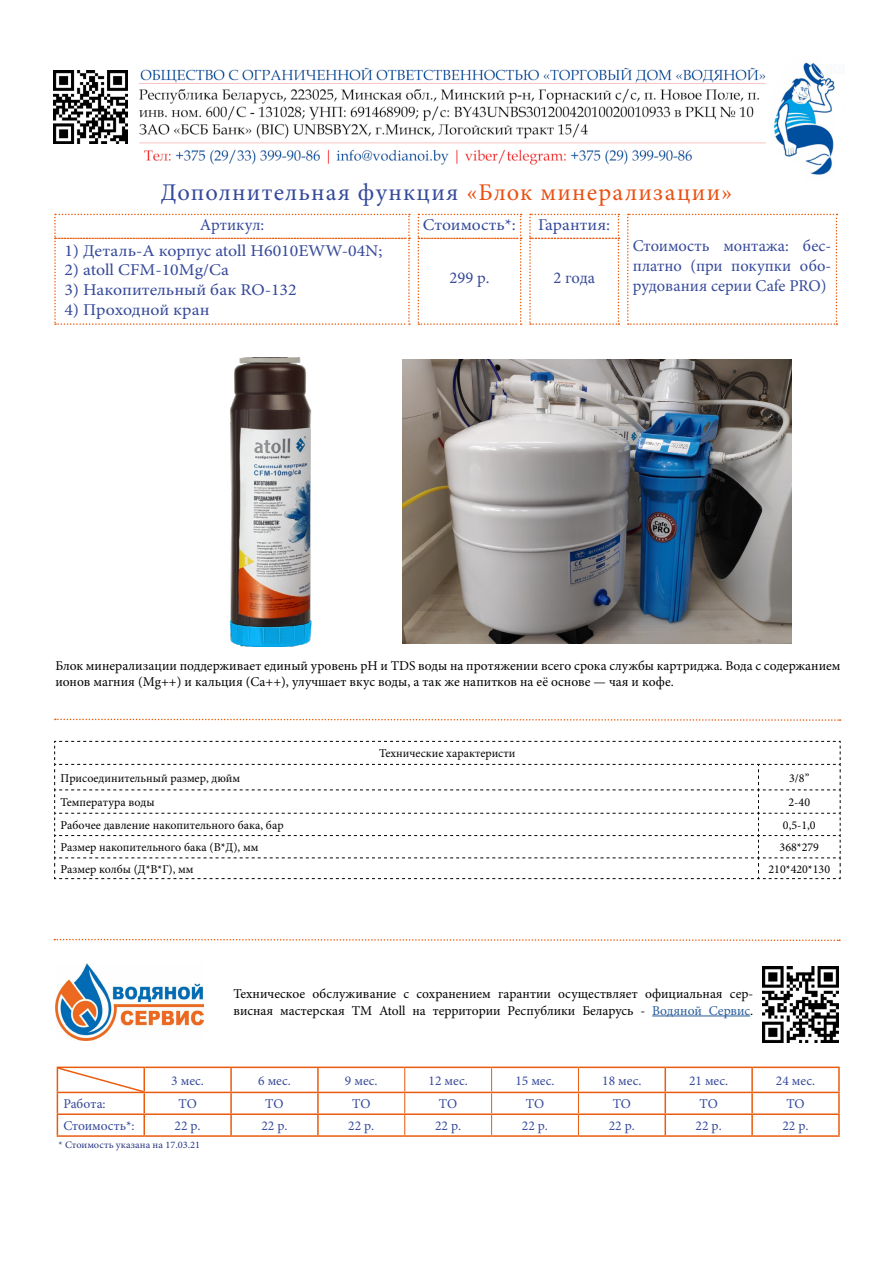
<style>
.page{position:relative;width:893px;height:1263px;background:#fff}
.page>*{position:absolute;margin:0;border:0;box-sizing:border-box;transform-origin:0 0}
.t1{font:24px "Minion Pro";letter-spacing:.05em;color:#35499a}
.t2{font:16.5px "Minion Pro";color:#35499a;scale:1.08 1}
.t3{font:16.5px/19.8px "Minion Pro";color:#35499a;text-align:justify}
.t4{font:16.5px "Minion Pro";color:#35499a;scale:1.07 1}
.t5{font:13.5px/16.2px "Minion Pro";color:#000}
.t6{font:13.5px "Minion Pro";color:#35499a}
.t7{font:12px "Minion Pro";color:#000}
.t8{font:10.05px "Minion Pro";color:#283583;scale:1.05 1}
.s1{color:#e95113}
.s2{color:#275b9b}
</style>
<div class="page">
<img style="left:139px;top:62px;width:696px;height:113px">
<img style="left:54px;top:70px;width:73px;height:73px">
<svg style="left:627px;top:214px;width:210px;height:111px"></svg>
<svg style="left:54px;top:214px;width:356px;height:111px"></svg>
<svg style="left:529px;top:214px;width:90px;height:111px"></svg>
<svg style="left:418px;top:214px;width:104px;height:111px"></svg>
<img style="left:229px;top:358px;width:83px;height:288px">
<img style="left:403px;top:359px;width:389px;height:284px">
<hr style="left:652px;top:1015px;width:98px;height:1px;background:#275b9b">
<img style="left:763px;top:967px;width:76px;height:76px">
<img style="left:55px;top:963px;width:148px;height:78px">
<svg style="left:55px;top:718px;width:786px;height:3px"></svg>
<hr style="left:143px;top:1068px;width:2px;height:24px;background:#ea5c0d">
<hr style="left:230px;top:1068px;width:2px;height:24px;background:#ea5c0d">
<hr style="left:317px;top:1068px;width:2px;height:24px;background:#ea5c0d">
<hr style="left:664px;top:1068px;width:2px;height:24px;background:#ea5c0d">
<hr style="left:751px;top:1068px;width:2px;height:24px;background:#ea5c0d">
<hr style="left:143px;top:1093px;width:2px;height:20px;background:#ea5c0d">
<hr style="left:230px;top:1093px;width:2px;height:20px;background:#ea5c0d">
<hr style="left:317px;top:1093px;width:2px;height:20px;background:#ea5c0d">
<hr style="left:664px;top:1093px;width:2px;height:20px;background:#ea5c0d">
<hr style="left:751px;top:1093px;width:2px;height:20px;background:#ea5c0d">
<hr style="left:143px;top:1115px;width:2px;height:20px;background:#ea5c0d">
<hr style="left:230px;top:1115px;width:2px;height:20px;background:#ea5c0d">
<hr style="left:317px;top:1115px;width:2px;height:20px;background:#ea5c0d">
<hr style="left:664px;top:1115px;width:2px;height:20px;background:#ea5c0d">
<hr style="left:751px;top:1115px;width:2px;height:20px;background:#ea5c0d">
<svg style="left:404px;top:1068px;width:1px;height:67px"></svg>
<svg style="left:491px;top:1068px;width:1px;height:67px"></svg>
<svg style="left:578px;top:1068px;width:1px;height:67px"></svg>
<hr style="left:838px;top:1115px;width:2px;height:20px;background:#ea5c0d">
<hr style="left:57px;top:1135px;width:87px;height:2px;background:#ea5c0d">
<hr style="left:144px;top:1135px;width:87px;height:2px;background:#ea5c0d">
<hr style="left:231px;top:1135px;width:87px;height:2px;background:#ea5c0d">
<hr style="left:318px;top:1135px;width:87px;height:2px;background:#ea5c0d">
<hr style="left:405px;top:1135px;width:87px;height:2px;background:#ea5c0d">
<hr style="left:492px;top:1135px;width:86px;height:2px;background:#ea5c0d">
<hr style="left:578px;top:1135px;width:87px;height:2px;background:#ea5c0d">
<hr style="left:665px;top:1135px;width:87px;height:2px;background:#ea5c0d">
<hr style="left:752px;top:1135px;width:88px;height:2px;background:#ea5c0d">
<hr style="left:57px;top:1066px;width:87px;height:2px;background:#ea5c0d">
<hr style="left:144px;top:1066px;width:87px;height:2px;background:#ea5c0d">
<hr style="left:231px;top:1066px;width:87px;height:2px;background:#ea5c0d">
<hr style="left:318px;top:1066px;width:87px;height:2px;background:#ea5c0d">
<hr style="left:405px;top:1066px;width:87px;height:2px;background:#ea5c0d">
<hr style="left:492px;top:1066px;width:86px;height:2px;background:#ea5c0d">
<hr style="left:578px;top:1066px;width:87px;height:2px;background:#ea5c0d">
<hr style="left:665px;top:1066px;width:87px;height:2px;background:#ea5c0d">
<hr style="left:752px;top:1066px;width:88px;height:2px;background:#ea5c0d">
<hr style="left:838px;top:1068px;width:2px;height:24px;background:#ea5c0d">
<hr style="left:57px;top:1092px;width:87px;height:1px;background:#ea5c0d">
<hr style="left:144px;top:1092px;width:87px;height:1px;background:#ea5c0d">
<hr style="left:231px;top:1092px;width:87px;height:1px;background:#ea5c0d">
<hr style="left:318px;top:1092px;width:87px;height:1px;background:#ea5c0d">
<hr style="left:405px;top:1092px;width:87px;height:1px;background:#ea5c0d">
<hr style="left:492px;top:1092px;width:86px;height:1px;background:#ea5c0d">
<hr style="left:578px;top:1092px;width:87px;height:1px;background:#ea5c0d">
<hr style="left:665px;top:1092px;width:87px;height:1px;background:#ea5c0d">
<hr style="left:752px;top:1092px;width:88px;height:1px;background:#ea5c0d">
<hr style="left:838px;top:1093px;width:2px;height:20px;background:#ea5c0d">
<hr style="left:57px;top:1113px;width:87px;height:2px;background:#ea5c0d">
<hr style="left:144px;top:1113px;width:87px;height:2px;background:#ea5c0d">
<hr style="left:231px;top:1113px;width:87px;height:2px;background:#ea5c0d">
<hr style="left:318px;top:1113px;width:87px;height:2px;background:#ea5c0d">
<hr style="left:405px;top:1113px;width:87px;height:2px;background:#ea5c0d">
<hr style="left:492px;top:1113px;width:86px;height:2px;background:#ea5c0d">
<hr style="left:578px;top:1113px;width:87px;height:2px;background:#ea5c0d">
<hr style="left:665px;top:1113px;width:87px;height:2px;background:#ea5c0d">
<hr style="left:752px;top:1113px;width:88px;height:2px;background:#ea5c0d">
<svg style="left:57px;top:1068px;width:86px;height:67px"></svg>
<svg style="left:54px;top:741px;width:787px;height:138px"></svg>
<svg style="left:54px;top:938px;width:786px;height:3px"></svg>
<h1 class="t1" style="left:161px;top:176px;width:573px">Дополнительная функция <span class="s1">«Блок минерализации»</span></h1>
<p class="t3" style="left:633px;top:236px;width:200px">Стоимость монтажа: бес&shy;платно (при покупки обо&shy;рудования серии Cafe PRO)</p>
<p class="t3" style="left:200px;top:215px;width:66px">Артикул:</p>
<p class="t2" style="left:64px;top:239px;width:296px">1) Деталь-А корпус atoll H6010EWW-04N;</p>
<p class="t2" style="left:64px;top:259px;width:154px">2) atoll CFM-10Mg/Ca</p>
<p class="t2" style="left:64px;top:279px;width:217px">3) Накопительный бак RO-132</p>
<p class="t2" style="left:64px;top:299px;width:136px">4) Проходной кран</p>
<p class="t4" style="left:423px;top:214px;width:88px">Стоимость*:</p>
<p class="t4" style="left:538px;top:214px;width:69px">Гарантия:</p>
<p class="t3" style="left:553px;top:267px;width:43px">2 года</p>
<p class="t3" style="left:449px;top:267px;width:41px">299 р.</p>
<p class="t5" style="left:56px;top:658px;width:786px">Блок минерализации поддерживает единый уровень pH и TDS воды на протяжении всего срока службы картриджа. Вода с содержанием ионов магния (Mg++) и кальция (Са++), улучшает вкус воды, а так же напитков на её основе — чая и кофе.</p>
<p class="t7" style="left:379px;top:745px;width:138px">Технические характеристи</p>
<p class="t7" style="left:61px;top:770px;width:181px">Присоединительный размер, дюйм</p>
<p class="t7" style="left:789px;top:770px;width:22px">3/8’’</p>
<p class="t7" style="left:61px;top:794px;width:95px">Температура воды</p>
<p class="t7" style="left:788px;top:794px;width:23px">2-40</p>
<p class="t7" style="left:61px;top:817px;width:225px">Рабочее давление накопительного бака, бар</p>
<p class="t7" style="left:783px;top:817px;width:34px">0,5-1,0</p>
<p class="t7" style="left:61px;top:839px;width:199px">Размер накопительного бака (В*Д), мм</p>
<p class="t7" style="left:780px;top:839px;width:41px">368*279</p>
<p class="t7" style="left:61px;top:861px;width:134px">Размер колбы (Д*В*Г), мм</p>
<p class="t7" style="left:768px;top:861px;width:63px">210*420*130</p>
<p class="t5" style="left:233px;top:986px;width:521px">Техническое обслуживание с сохранением гарантии осуществляет официальная сер&shy;висная мастерская ТМ Atoll на территории Республики Беларусь - <span class="s2">Водяной Сервис</span>.</p>
<p class="t6" style="left:171px;top:1071px;width:34px">3 мес.</p>
<p class="t6" style="left:258px;top:1071px;width:34px">6 мес.</p>
<p class="t6" style="left:345px;top:1071px;width:34px">9 мес.</p>
<p class="t6" style="left:429px;top:1071px;width:41px">12 мес.</p>
<p class="t6" style="left:515px;top:1071px;width:41px">15 мес.</p>
<p class="t6" style="left:602px;top:1071px;width:41px">18 мес.</p>
<p class="t6" style="left:689px;top:1071px;width:41px">21 мес.</p>
<p class="t6" style="left:776px;top:1071px;width:41px">24 мес.</p>
<p class="t6" style="left:63px;top:1095px;width:44px">Работа:</p>
<p class="t6" style="left:178px;top:1095px;width:20px">ТО</p>
<p class="t6" style="left:265px;top:1095px;width:20px">ТО</p>
<p class="t6" style="left:352px;top:1095px;width:20px">ТО</p>
<p class="t6" style="left:439px;top:1095px;width:20px">ТО</p>
<p class="t6" style="left:526px;top:1095px;width:20px">ТО</p>
<p class="t6" style="left:613px;top:1095px;width:20px">ТО</p>
<p class="t6" style="left:699px;top:1095px;width:20px">ТО</p>
<p class="t6" style="left:786px;top:1095px;width:20px">ТО</p>
<p class="t6" style="left:63px;top:1117px;width:73px">Стоимость*:</p>
<p class="t6" style="left:175px;top:1117px;width:28px">22 р.</p>
<p class="t6" style="left:261px;top:1117px;width:28px">22 р.</p>
<p class="t6" style="left:348px;top:1117px;width:28px">22 р.</p>
<p class="t6" style="left:435px;top:1117px;width:28px">22 р.</p>
<p class="t6" style="left:522px;top:1117px;width:28px">22 р.</p>
<p class="t6" style="left:609px;top:1117px;width:28px">22 р.</p>
<p class="t6" style="left:696px;top:1117px;width:28px">22 р.</p>
<p class="t6" style="left:782px;top:1117px;width:28px">22 р.</p>
<p class="t8" style="left:58px;top:1138px;width:137px">* Стоимость указана на 17.03.21</p>
</div>
